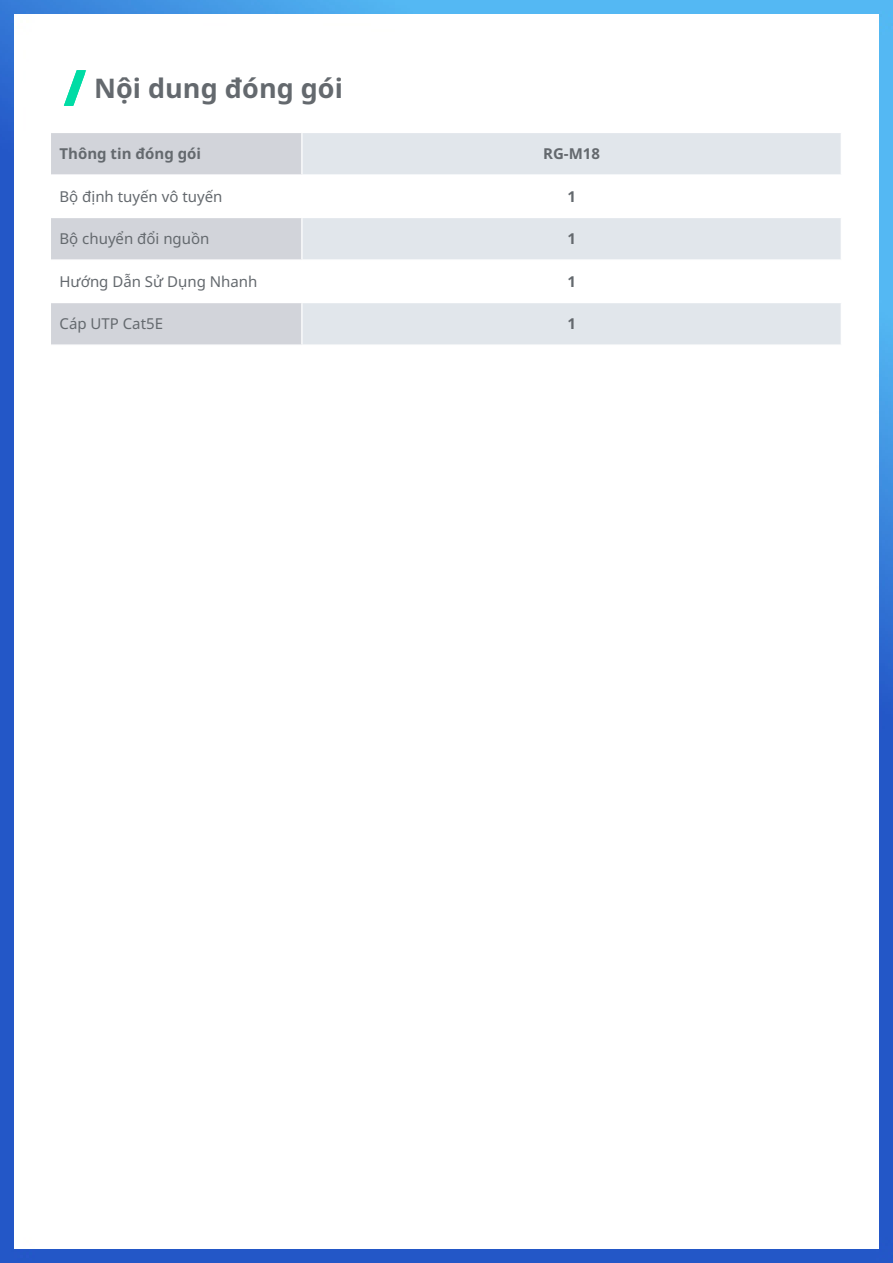
<style>
.page{position:relative;width:893px;height:1263px;background:#fff}
.page>*{position:absolute;margin:0;border:0;box-sizing:border-box;transform-origin:0 0}
.t1{font:700 27px "Noto Sans";color:#64696e}
.表正文{font:15px "Noto Sans";color:#64696e}
.表正文-2{font:700 15px "Noto Sans";color:#64696e}
</style>
<div class="page">
<img style="left:0;top:0;width:893px;height:1263px">
<svg style="left:64px;top:70px;width:22px;height:36px"></svg>
<div style="left:51px;top:133px;width:250px;height:211px;background:#d2d4da"></div>
<div style="left:303px;top:133px;width:538px;height:211px;background:#e1e6eb"></div>
<svg style="left:51px;top:176px;width:250px;height:126px"></svg>
<svg style="left:303px;top:176px;width:538px;height:126px"></svg>
<hr style="left:301px;top:133px;width:2px;height:41px;background:#fff">
<hr style="left:841px;top:133px;width:1px;height:41px;background:#fff">
<hr style="left:301px;top:176px;width:2px;height:41px;background:#fff">
<hr style="left:841px;top:176px;width:1px;height:41px;background:#fff">
<hr style="left:301px;top:218px;width:2px;height:41px;background:#fff">
<hr style="left:841px;top:218px;width:1px;height:41px;background:#fff">
<hr style="left:301px;top:261px;width:2px;height:41px;background:#fff">
<hr style="left:841px;top:261px;width:1px;height:41px;background:#fff">
<hr style="left:301px;top:303px;width:2px;height:41px;background:#fff">
<hr style="left:841px;top:303px;width:1px;height:41px;background:#fff">
<hr style="left:51px;top:217px;width:251px;height:1px;background:#fff">
<hr style="left:302px;top:217px;width:540px;height:1px;background:#fff">
<hr style="left:51px;top:302px;width:251px;height:1px;background:#fff">
<hr style="left:302px;top:302px;width:540px;height:1px;background:#fff">
<hr style="left:51px;top:132px;width:251px;height:1px;background:#fff">
<hr style="left:302px;top:132px;width:540px;height:1px;background:#fff">
<hr style="left:51px;top:174px;width:251px;height:2px;background:#fff">
<hr style="left:302px;top:174px;width:540px;height:2px;background:#fff">
<hr style="left:51px;top:259px;width:251px;height:2px;background:#fff">
<hr style="left:302px;top:259px;width:540px;height:2px;background:#fff">
<hr style="left:51px;top:344px;width:251px;height:2px;background:#fff">
<hr style="left:302px;top:344px;width:540px;height:2px;background:#fff">
<p class="t1" style="left:94px;top:72px;width:250px">Nội dung đóng gói</p>
<p class="表正文-2" style="left:60px;top:145px;width:143px">Thông tin đóng gói</p>
<p class="表正文-2" style="left:543px;top:145px;width:58px">RG-M18</p>
<p class="表正文" style="left:60px;top:188px;width:164px">Bộ định tuyến vô tuyến</p>
<p class="表正文-2" style="left:567px;top:188px;width:10px">1</p>
<p class="表正文" style="left:60px;top:230px;width:151px">Bộ chuyển đổi nguồn</p>
<p class="表正文-2" style="left:567px;top:230px;width:10px">1</p>
<p class="表正文" style="left:60px;top:273px;width:199px">Hướng Dẫn Sử Dụng Nhanh</p>
<p class="表正文-2" style="left:567px;top:273px;width:10px">1</p>
<p class="表正文" style="left:60px;top:315px;width:105px">Cáp UTP Cat5E</p>
<p class="表正文-2" style="left:567px;top:315px;width:10px">1</p>
</div>
